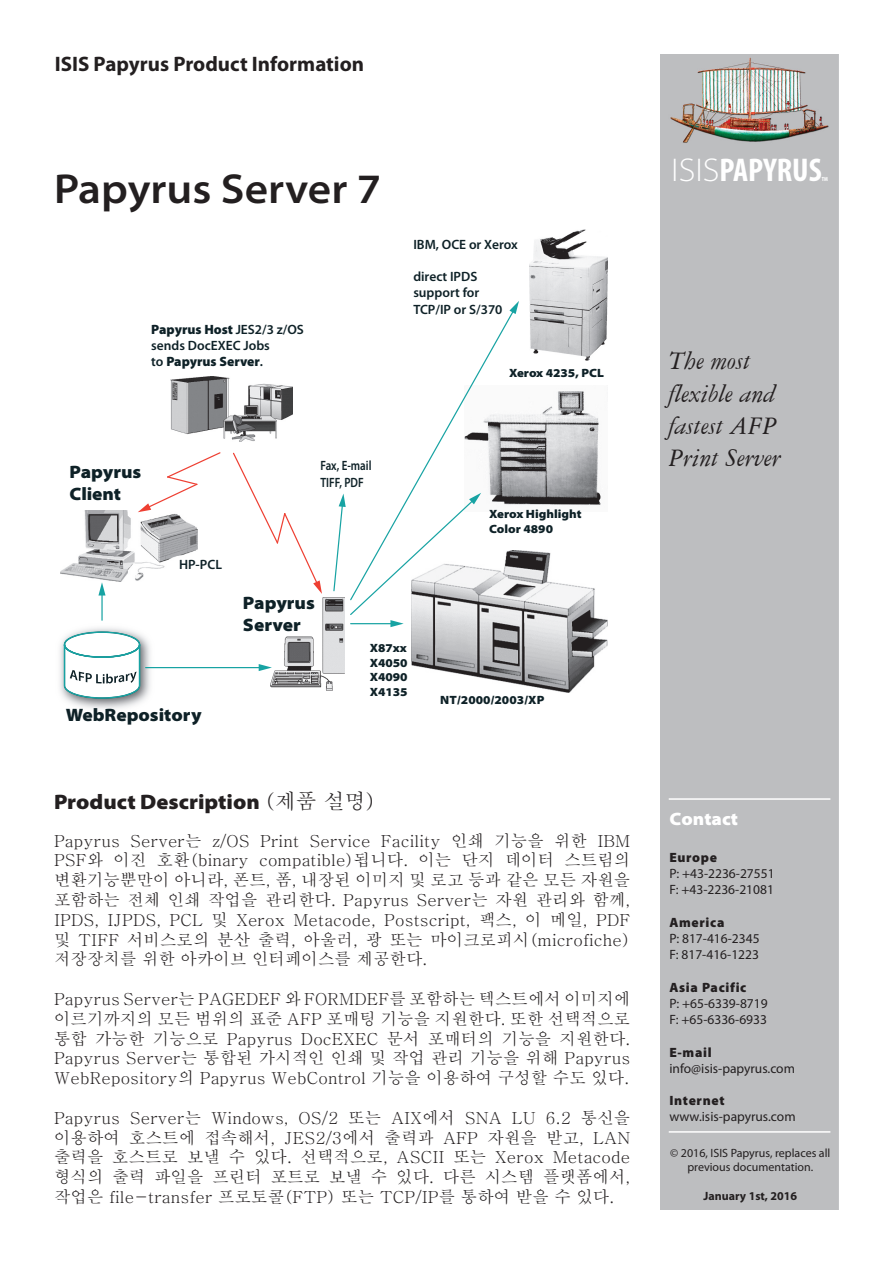
<style>
.page{position:relative;width:893px;height:1263px;background:#fff}
.page>*{position:absolute;margin:0;border:0;box-sizing:border-box;transform-origin:0 0}
.Headline{font:600 semi-expanded 42px "Myriad Pro";color:#231f20}
.t1{font:700 condensed 33px "Myriad Pro";color:#fff}
.Subheader{font:italic 27px/32.4px "American Garamond BT";color:#231f20}
.t2{font:700 21px "Myriad Pro";color:#231f20}
.Product_Description{font:900 semi-expanded 21px "Myriad Pro";color:#231f20}
.t3{font:900 semi-expanded 18px/21.6px "Myriad Pro";color:#0e2127}
.t4{font:900 semi-expanded 18px "Myriad Pro";color:#fff}
.Product_description{font:500 16.5px/19.8px "Adobe Myungjo Std";color:#231f20;text-align:justify}
.t5{font:13.5px/16.2px "Myriad Pro";color:#231f20}
.t6{font:600 13.5px/16.2px "Myriad Pro";color:#0e2127}
.t7{font:900 13.5px "Myriad Pro";letter-spacing:.05em;color:#231f20}
.t8{font:600 13.5px/16.2px "Myriad Pro";color:#0e2127;scale:.82 1}
.t9{font:900 semi-expanded 12px/14.4px "Myriad Pro";color:#0e2127;text-align:justify}
.t10{font:12px/14.4px "Myriad Pro";color:#231f20;text-align:center}
.t11{font:700 12px "Myriad Pro";color:#231f20}
.t12{font:700 condensed 6px "Myriad Pro";color:#fff}
.s1{font-weight:900}
.s2{font-family:"Adobe Myungjo Std";font-weight:500;font-stretch:normal}
.s3{font-weight:300;font-stretch:semi-expanded}
</style>
<div class="page">
<div style="left:660px;top:54px;width:179px;height:1155px;background:#bdbec0"></div>
<hr style="left:669px;top:798px;width:161px;height:2px;background:#fff">
<hr style="left:669px;top:1131px;width:161px;height:2px;background:#fff">
<img style="left:270px;top:597px;width:75px;height:94px">
<img style="left:61px;top:510px;width:137px;height:72px">
<img style="left:529px;top:229px;width:79px;height:132px">
<img style="left:514px;top:391px;width:87px;height:114px">
<img style="left:412px;top:550px;width:195px;height:142px">
<img style="left:170px;top:376px;width:123px;height:66px">
<img style="left:60px;top:628px;width:96px;height:81px">
<svg style="left:138px;top:452px;width:83px;height:60px"></svg>
<svg style="left:233px;top:453px;width:89px;height:141px"></svg>
<hr style="left:145px;top:667px;width:117px;height:1px;background:#17a3a3">
<svg style="left:259px;top:664px;width:13px;height:7px"></svg>
<hr style="left:101px;top:592px;width:2px;height:29px;background:#17a3a3">
<svg style="left:98px;top:582px;width:8px;height:13px"></svg>
<svg style="left:410px;top:314px;width:104px;height:286px"></svg>
<svg style="left:509px;top:301px;width:10px;height:13px"></svg>
<svg style="left:333px;top:493px;width:148px;height:134px"></svg>
<svg style="left:64px;top:631px;width:76px;height:68px"></svg>
<p class="t2" style="left:55px;top:52px;width:311px">ISIS Papyrus Product Information</p>
<p class="Headline" style="left:54px;top:165px;width:329px">Papyrus Server 7</p>
<p class="t6" style="left:151px;top:321px;width:154px"><span class="s1">Papyrus Host</span> JES2/3 z/OS sends DocEXEC Jobs<br>to <span class="s1">Papyrus Server</span>.</p>
<p class="t3" style="left:69px;top:461px;width:73px">Papyrus<br>Client</p>
<p class="t8" style="left:320px;top:457px;width:64px">Fax, E-mail<br>TIFF, PDF</p>
<p class="t6" style="left:179px;top:556px;width:44px">HP-PCL</p>
<p class="t3" style="left:243px;top:592px;width:73px">Papyrus<br>Server</p>
<p class="t6" style="left:413px;top:236px;width:106px">IBM, OCE or Xerox</p>
<p class="t6" style="left:413px;top:268px;width:91px">direct IPDS support for<br>TCP/IP or S/370</p>
<p class="t9" style="left:509px;top:366px;width:96px">Xerox 4235, PCL</p>
<p class="t9" style="left:489px;top:507px;width:94px">Xerox Highlight<br>Color 4890</p>
<p class="t3" style="left:66px;top:704px;width:137px">WebRepository</p>
<p class="t9" style="left:370px;top:641px;width:40px">X87xx X4050<br>X4090<br>X4135</p>
<p class="t9" style="left:440px;top:692px;width:106px">NT/2000/2003/XP</p>
<p class="Product_Description" style="left:54px;top:790px;width:324px">Product Description <span class="s2">(제품 설명)</span></p>
<p class="Product_description" style="left:54px;top:831px;width:578px">Papyrus Server는 z/OS Print Service Facility 인쇄 기능을 위한 IBM PSF와 이진 호환(binary compatible)됩니다. 이는 단지 데이터 스트림의 변환기능뿐만이 아니라, 폰트, 폼, 내장된 이미지 및 로고 등과 같은 모든 자원을 포함하는 전체 인쇄 작업을 관리한다. Papyrus Server는 자원 관리와 함께, IPDS, IJPDS, PCL 및 Xerox Metacode, Postscript, 팩스, 이 메일, PDF 및 TIFF 서비스로의 분산 출력, 아울러, 광 또는 마이크로피시(microfiche) 저장장치를 위한 아카이브 인터페이스를 제공한다.</p>
<p class="Product_description" style="left:54px;top:989px;width:578px">Papyrus Server는 PAGEDEF 와 FORMDEF를 포함하는 텍스트에서 이미지에 이르기까지의 모든 범위의 표준 AFP 포매팅 기능을 지원한다. 또한 선택적으로 통합 가능한 기능으로 Papyrus DocEXEC 문서 포매터의 기능을 지원한다.<br>Papyrus Server는 통합된 가시적인 인쇄 및 작업 관리 기능을 위해 Papyrus WebRepository의 Papyrus WebControl 기능을 이용하여 구성할 수도 있다.</p>
<p class="Product_description" style="left:54px;top:1108px;width:578px">Papyrus Server는 Windows, OS/2 또는 AIX에서 SNA LU 6.2 통신을 이용하여 호스트에 접속해서, JES2/3에서 출력과 AFP 자원을 받고, LAN 출력을 호스트로 보낼 수 있다. 선택적으로, ASCII 또는 Xerox Metacode 형식의 출력 파일을 프린터 포트로 보낼 수 있다. 다른 시스템 플랫폼에서, 작업은 file-transfer 프로토콜(FTP) 또는 TCP/IP를 통하여 받을 수 있다.</p>
<h2 class="t1" style="left:671px;top:151px;width:152px"><span class="s3">ISIS</span>PAPYRUS</h2>
<p class="t12" style="left:822px;top:175px;width:8px">TM</p>
<p class="Subheader" style="left:669px;top:344px;width:114px">The most flexible and fastest AFP<br>Print Server</p>
<p class="t4" style="left:669px;top:809px;width:70px">Contact</p>
<p class="t7" style="left:669px;top:850px;width:49px">Europe</p>
<p class="t5" style="left:669px;top:866px;width:107px">P: +43-2236-27551<br>F: +43-2236-21081</p>
<p class="t7" style="left:669px;top:915px;width:56px">America</p>
<p class="t5" style="left:669px;top:931px;width:92px">P: 817-416-2345<br>F: 817-416-1223</p>
<p class="t7" style="left:669px;top:979px;width:78px">Asia Pacific</p>
<p class="t5" style="left:669px;top:995px;width:100px">P: +65-6339-8719<br>F: +65-6336-6933</p>
<p class="t7" style="left:669px;top:1044px;width:44px">E-mail</p>
<p class="t5" style="left:669px;top:1060px;width:127px">info@isis-papyrus.com</p>
<p class="t7" style="left:669px;top:1093px;width:57px">Internet</p>
<p class="t5" style="left:669px;top:1109px;width:128px">www.isis-papyrus.com</p>
<p class="t10" style="left:670px;top:1146px;width:162px">© 2016, ISIS Papyrus, replaces all previous documentation.</p>
<p class="t11" style="left:704px;top:1189px;width:95px">January 1st, 2016</p>
</div>
